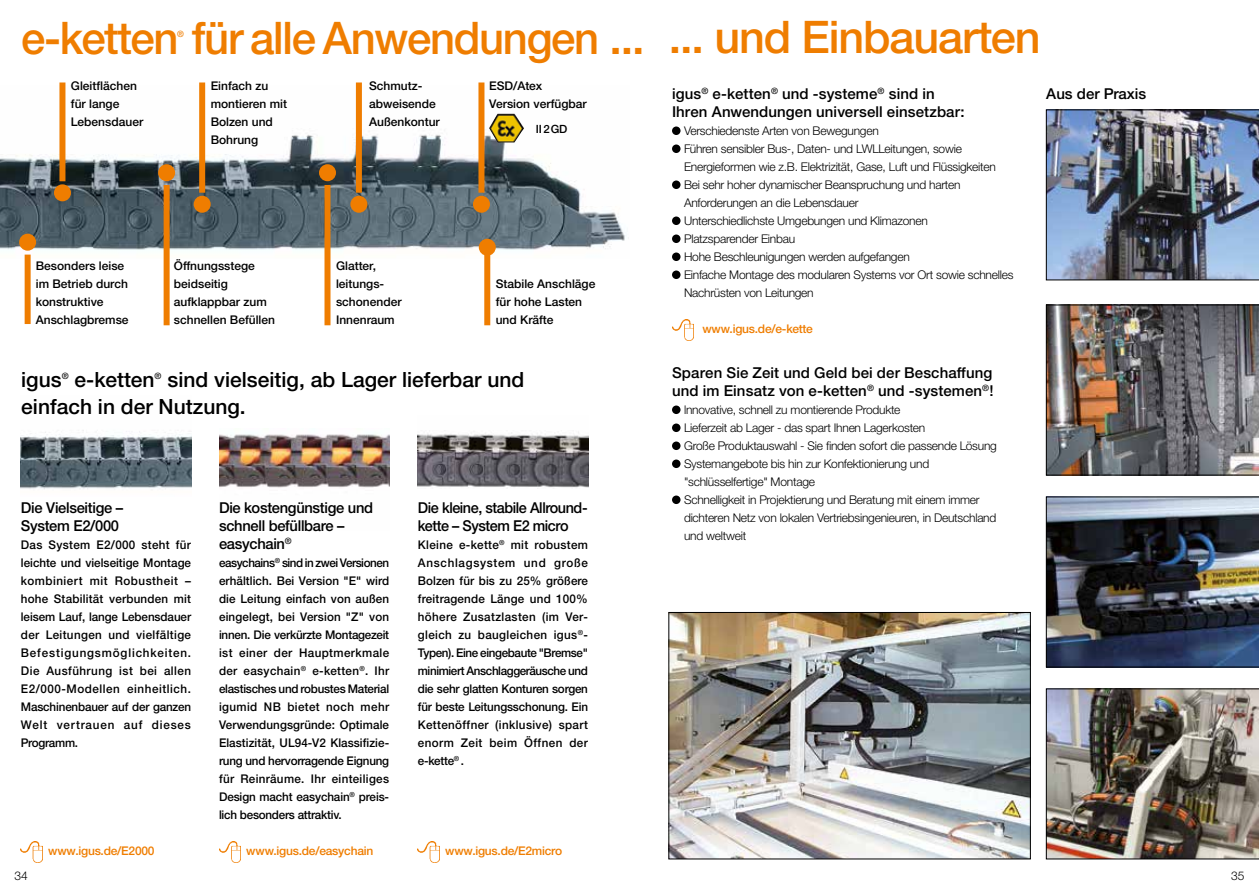
<style>
.page{position:relative;width:1259px;height:893px;background:#fff}
.page>*{position:absolute;margin:0;border:0;box-sizing:border-box;transform-origin:0 0}
.t1{font:500 45px "Helvetica Neue LTW1 G";letter-spacing:-.03em;color:#ef7d00}
.t2{font:500 21px/27px "Helvetica Neue LTW1 G";color:#000}
.t3{font:500 15px/18px "Helvetica Neue LTW1 G";letter-spacing:-.005em;color:#000}
.t4{font:500 15px/18px "Helvetica Neue LTW1 G";letter-spacing:-.03em;color:#000;scale:.96 1}
.t5{font:500 12px/18px "Helvetica Neue LTW1 G";color:#000}
.t6{font:300 12px/18px "Helvetica Neue LTW1 G";letter-spacing:-.02em;color:#000}
.t7{font:500 12px "Helvetica Neue LTW1 G";letter-spacing:-.02em;color:#ef7d00}
.t8{font:500 11.4px "Helvetica Neue LTW1 G";color:#000}
.t9{font:500 8.7px "Helvetica Neue LTW1 G";color:#000}
.t10{font:500 8.7px "Helvetica Neue LTW1 G";color:#ef7d00}
</style>
<div class="page">
<img style="left:0;top:85px;width:625px;height:173px">
<img style="left:21px;top:430px;width:170px;height:59px">
<img style="left:219px;top:434px;width:170px;height:54px">
<div style="left:19px;top:234px;width:17px;height:17px;background:#ef7d00;border-radius:50%"></div>
<div style="left:158px;top:164px;width:17px;height:17px;background:#ef7d00;border-radius:50%"></div>
<div style="left:319px;top:164px;width:17px;height:17px;background:#ef7d00;border-radius:50%"></div>
<div style="left:54px;top:184px;width:17px;height:17px;background:#ef7d00;border-radius:50%"></div>
<div style="left:194px;top:196px;width:17px;height:17px;background:#ef7d00;border-radius:50%"></div>
<div style="left:350px;top:196px;width:17px;height:17px;background:#ef7d00;border-radius:50%"></div>
<div style="left:473px;top:196px;width:17px;height:17px;background:#ef7d00;border-radius:50%"></div>
<div style="left:479px;top:239px;width:17px;height:17px;background:#ef7d00;border-radius:50%"></div>
<div style="left:25px;top:255px;width:6px;height:69px;background:#ef7d00"></div>
<div style="left:164px;top:185px;width:6px;height:140px;background:#ef7d00"></div>
<div style="left:324px;top:185px;width:6px;height:140px;background:#ef7d00"></div>
<div style="left:59px;top:82px;width:6px;height:99px;background:#ef7d00"></div>
<div style="left:199px;top:82px;width:6px;height:111px;background:#ef7d00"></div>
<div style="left:356px;top:82px;width:6px;height:111px;background:#ef7d00"></div>
<div style="left:478px;top:82px;width:6px;height:111px;background:#ef7d00"></div>
<div style="left:484px;top:251px;width:6px;height:74px;background:#ef7d00"></div>
<img style="left:489px;top:114px;width:35px;height:29px">
<img style="left:1046px;top:689px;width:213px;height:170px">
<img style="left:1046px;top:497px;width:213px;height:170px">
<img style="left:1046px;top:110px;width:213px;height:170px">
<img style="left:1046px;top:305px;width:213px;height:170px">
<img style="left:418px;top:432px;width:170px;height:56px">
<img style="left:670px;top:614px;width:358px;height:243px">
<div style="left:668px;top:612px;width:362px;height:247px;border:1px solid #000"></div>
<img style="left:21px;top:842px;width:21px;height:20px">
<img style="left:219px;top:842px;width:21px;height:20px">
<img style="left:418px;top:842px;width:21px;height:20px">
<div style="left:672px;top:126px;width:8px;height:9px;background:#000;border-radius:50%"></div>
<div style="left:672px;top:144px;width:8px;height:9px;background:#000;border-radius:50%"></div>
<div style="left:672px;top:180px;width:8px;height:9px;background:#000;border-radius:50%"></div>
<div style="left:672px;top:216px;width:8px;height:9px;background:#000;border-radius:50%"></div>
<div style="left:672px;top:234px;width:8px;height:9px;background:#000;border-radius:50%"></div>
<div style="left:672px;top:252px;width:8px;height:9px;background:#000;border-radius:50%"></div>
<div style="left:672px;top:270px;width:8px;height:9px;background:#000;border-radius:50%"></div>
<img style="left:672px;top:320px;width:21px;height:20px">
<div style="left:672px;top:405px;width:8px;height:9px;background:#000;border-radius:50%"></div>
<div style="left:672px;top:423px;width:8px;height:9px;background:#000;border-radius:50%"></div>
<div style="left:672px;top:441px;width:8px;height:9px;background:#000;border-radius:50%"></div>
<div style="left:672px;top:459px;width:8px;height:9px;background:#000;border-radius:50%"></div>
<div style="left:672px;top:495px;width:8px;height:9px;background:#000;border-radius:50%"></div>
<h1 class="t1" style="left:21px;top:11px;width:625px">e-ketten für alle Anwendungen ...</h1>
<p class="t10" style="left:177px;top:28px;width:8px">®</p>
<p class="t5" style="left:71px;top:77px;width:74px">Gleitflächen für lange<br>Lebensdauer</p>
<p class="t5" style="left:211px;top:77px;width:78px">Einfach zu montieren mit<br>Bolzen und<br>Bohrung</p>
<p class="t5" style="left:489px;top:77px;width:99px">ESD/Atex<br>Version verfügbar</p>
<p class="t5" style="left:369px;top:77px;width:72px">Schmutz&shy;abweisende<br>Außenkontur</p>
<p class="t8" style="left:536px;top:122px;width:33px">II 2 GD</p>
<p class="t5" style="left:36px;top:257px;width:94px">Besonders leise im Betrieb durch konstruktive<br>Anschlagbremse</p>
<p class="t5" style="left:174px;top:257px;width:103px">Öffnungsstege beidseitig aufklappbar zum schnellen Befüllen</p>
<p class="t5" style="left:336px;top:257px;width:67px">Glatter, leitungs&shy;schonender<br>Innenraum</p>
<p class="t5" style="left:496px;top:275px;width:101px">Stabile Anschläge für hohe Lasten und Kräfte</p>
<h2 class="t2" style="left:21px;top:366px;width:504px;text-indent:146px">sind vielseitig, ab Lager lieferbar und einfach in der Nutzung.</h2>
<h2 class="t2" style="left:21px;top:366px;width:42px">igus</h2>
<p class="t9" style="left:62px;top:371px;width:8px">®</p>
<h2 class="t2" style="left:75px;top:366px;width:81px">e-ketten</h2>
<p class="t9" style="left:155px;top:371px;width:8px">®</p>
<p class="t3" style="left:21px;top:499px;width:104px">Die Vielseitige –<br>System E2/000</p>
<p class="t5" style="left:21px;top:536px;width:172px;text-align:justify">Das System E2/000 steht für leichte und vielseitige Montage kombiniert mit Robustheit – hohe Stabilität verbunden mit leisem Lauf, lange Lebensdauer der Leitungen und vielfältige Befestigungsmöglichkeiten.<br>Die Ausführung ist bei allen E2/000-Modellen einheitlich.<br>Maschinenbauer auf der ganzen Welt vertrauen auf dieses Programm.</p>
<p class="t7" style="left:48px;top:844px;width:108px">www.igus.de/E2000</p>
<p class="t3" style="left:219px;top:499px;width:156px">Die kostengünstige und schnell befüllbare – easychain<sup>®</sup></p>
<p class="t5" style="left:219px;top:554px;width:172px;text-align:justify">easychains<sup>®</sup> sind in zwei Versionen erhältlich. Bei Version "E" wird die Leitung einfach von außen eingelegt, bei Version "Z" von innen. Die verkürzte Montagezeit ist einer der Hauptmerkmale der easychain<sup>®</sup> e-ketten<sup>®</sup>. Ihr elastisches und robustes Material igumid NB bietet noch mehr Verwendungsgründe: Optimale Elastizität, UL94-V2 Klassifizie&shy;rung und hervorragende Eignung für Reinräume. Ihr einteiliges Design macht easychain<sup>®</sup> preis&shy;lich besonders attraktiv.</p>
<p class="t7" style="left:246px;top:844px;width:128px">www.igus.de/easychain</p>
<p class="t4" style="left:418px;top:499px;width:178px">Die kleine, stabile Allround&shy;kette – System E2 micro</p>
<p class="t5" style="left:418px;top:536px;width:172px;text-align:justify">Kleine e-kette<sup>®</sup> mit robustem Anschlagsystem und große Bolzen für bis zu 25% größere freitragende Länge und 100% höhere Zusatzlasten (im Ver&shy;gleich zu baugleichen igus<sup>®</sup>- Typen). Eine eingebaute "Bremse" minimiert Anschlaggeräusche und die sehr glatten Konturen sorgen für beste Leitungsschonung. Ein Kettenöffner (inklusive) spart enorm Zeit beim Öffnen der e-kette<sup>®</sup> .</p>
<p class="t7" style="left:445px;top:844px;width:119px">www.igus.de/E2micro</p>
<h1 class="t1" style="left:669px;top:10px;width:373px">... und Einbauarten</h1>
<p class="t3" style="left:672px;top:85px;width:294px">igus<sup>®</sup> e-ketten<sup>®</sup> und -systeme<sup>®</sup> sind in<br>Ihren Anwendungen universell einsetzbar:</p>
<p class="t6" style="left:684px;top:122px;width:331px">Verschiedenste Arten von Bewegungen<br>Führen sensibler Bus-, Daten- und LWLLeitungen, sowie Energieformen wie z.B. Elektrizität, Gase, Luft und Flüssigkeiten Bei sehr hoher dynamischer Beanspruchung und harten Anforderungen an die Lebensdauer<br>Unterschiedlichste Umgebungen und Klimazonen<br>Platzsparender Einbau<br>Hohe Beschleunigungen werden aufgefangen<br>Einfache Montage des modularen Systems vor Ort sowie schnelles Nachrüsten von Leitungen</p>
<p class="t7" style="left:702px;top:322px;width:112px">www.igus.de/e-kette</p>
<p class="t3" style="left:672px;top:364px;width:323px">Sparen Sie Zeit und Geld bei der Beschaffung und im Einsatz von e-ketten<sup>®</sup> und -systemen<sup>®</sup>!</p>
<p class="t6" style="left:684px;top:401px;width:314px">lnnovative, schnell zu montierende Produkte<br>Lieferzeit ab Lager - das spart Ihnen Lagerkosten<br>Große Produktauswahl - Sie finden sofort die passende Lösung Systemangebote bis hin zur Konfektionierung und "schlüsselfertige" Montage<br>Schnelligkeit in Projektierung und Beratung mit einem immer dichteren Netz von lokalen Vertriebsingenieuren, in Deutschland und weltweit</p>
<p class="t3" style="left:1046px;top:85px;width:102px">Aus der Praxis</p>
<p class="t6" style="left:15px;top:867px;width:15px">34</p>
<p class="t6" style="left:1231px;top:867px;width:15px">35</p>
</div>
